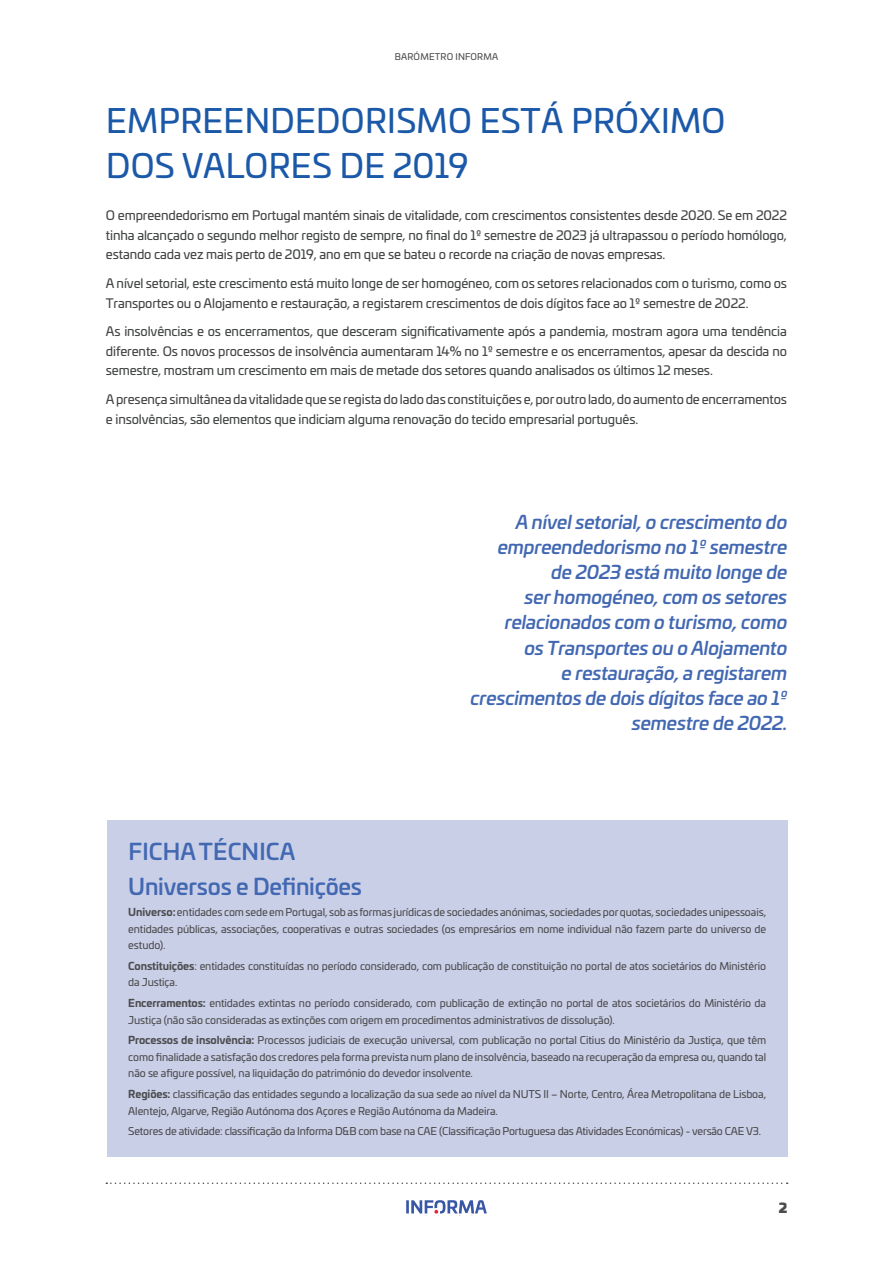
<style>
.page{position:relative;width:893px;height:1263px;background:#fff}
.page>*{position:absolute;margin:0;border:0;box-sizing:border-box;transform-origin:0 0}
.Título_1_azul{font:33px/45px "Univia Pro";letter-spacing:.01em;color:#1b59a8}
.t1{font:500 22.5px "Univia Pro";letter-spacing:-.01em;color:#4268b2}
.t2{font:500 22.5px "Univia Pro";letter-spacing:.01em;color:#4268b2}
.t3{font:italic 500 18.45px/25px "Univia Pro";letter-spacing:-.01em;color:#4268b2;text-align:right}
.t4{font:13.2px "Univia Pro Ultra";color:#4b4c4d}
.t5{font:12.75px/19.8px "Univia Pro";letter-spacing:-.01em;color:#424445;text-align:justify}
.t6{font:10.5px/16.5px "Univia Pro";letter-spacing:-.01em;color:#4b4c4d}
.t7{font:9px "Univia Pro";letter-spacing:.02em;color:#4b4c4d}
.s1{font-weight:700}
</style>
<div class="page">
<svg style="left:106px;top:1182px;width:682px;height:2px"></svg>
<svg style="left:406px;top:1200px;width:81px;height:14px"></svg>
<div style="left:107px;top:821px;width:680px;height:336px;background:#cacfe8"></div>
<p class="t7" style="left:395px;top:50px;width:105px">BARÓMETRO INFORMA</p>
<p class="Título_1_azul" style="left:106px;top:96px;width:621px">EMPREENDEDORISMO ESTÁ PRÓXIMO<br>DOS VALORES DE 2019</p>
<p class="t5" style="left:106px;top:205px;width:683px">O empreendedorismo em Portugal mantém sinais de vitalidade, com crescimentos consistentes desde 2020. Se em 2022 tinha alcançado o segundo melhor registo de sempre, no final do 1º semestre de 2023 já ultrapassou o período homólogo, estando cada vez mais perto de 2019, ano em que se bateu o recorde na criação de novas empresas.</p>
<p class="t5" style="left:106px;top:272px;width:682px">A nível setorial, este crescimento está muito longe de ser homogéneo, com os setores relacionados com o turismo, como os<br>Transportes ou o Alojamento e restauração, a registarem crescimentos de dois dígitos face ao 1º semestre de 2022.</p>
<p class="t5" style="left:106px;top:321px;width:683px">As insolvências e os encerramentos, que desceram significativamente após a pandemia, mostram agora uma tendência diferente. Os novos processos de insolvência aumentaram 14% no 1º semestre e os encerramentos, apesar da descida no semestre, mostram um crescimento em mais de metade dos setores quando analisados os últimos 12 meses.</p>
<p class="t5" style="left:106px;top:388px;width:683px">A presença simultânea da vitalidade que se regista do lado das constituições e, por outro lado, do aumento de encerramentos e insolvências, são elementos que indiciam alguma renovação do tecido empresarial português.</p>
<p class="t3" style="left:470px;top:509px;width:318px">A nível setorial, o crescimento do empreendedorismo no 1º semestre<br>de 2023 está muito longe de<br>ser homogéneo, com os setores relacionados com o turismo, como<br>os Transportes ou o Alojamento<br>e restauração, a registarem crescimentos de dois dígitos face ao 1º semestre de 2022.</p>
<p class="t2" style="left:129px;top:834px;width:168px">FICHA TÉCNICA</p>
<p class="t1" style="left:128px;top:869px;width:235px">Universos e Definições</p>
<p class="t6" style="left:128px;top:903px;width:639px;text-align:justify"><span class="s1">Universo:</span> entidades com sede em Portugal, sob as formas jurídicas de sociedades anónimas, sociedades por quotas, sociedades unipessoais, entidades públicas, associações, cooperativas e outras sociedades (os empresários em nome individual não fazem parte do universo de estudo).</p>
<p class="t6" style="left:128px;top:957px;width:639px"><span class="s1">Constituições</span>: entidades constituídas no período considerado, com publicação de constituição no portal de atos societários do Ministério da Justiça.</p>
<p class="t6" style="left:128px;top:994px;width:639px"><span class="s1">Encerramentos:</span> entidades extintas no período considerado, com publicação de extinção no portal de atos societários do Ministério da<br>Justiça (não são consideradas as extinções com origem em procedimentos administrativos de dissolução).</p>
<p class="t6" style="left:128px;top:1032px;width:639px;text-align:justify"><span class="s1">Processos de insolvência:</span> Processos judiciais de execução universal, com publicação no portal Citius do Ministério da Justiça, que têm como finalidade a satisfação dos credores pela forma prevista num plano de insolvência, baseado na recuperação da empresa ou, quando tal não se afigure possível, na liquidação do património do devedor insolvente.</p>
<p class="t6" style="left:128px;top:1085px;width:639px"><span class="s1">Regiões:</span> classificação das entidades segundo a localização da sua sede ao nível da NUTS II – Norte, Centro, Área Metropolitana de Lisboa,<br>Alentejo, Algarve, Região Autónoma dos Açores e Região Autónoma da Madeira.</p>
<p class="t6" style="left:128px;top:1123px;width:634px">Setores de atividade: classificação da Informa D&amp;B com base na CAE (Classificação Portuguesa das Atividades Económicas) - versão CAE V3.</p>
<p class="t4" style="left:779px;top:1197px;width:10px">2</p>
</div>
